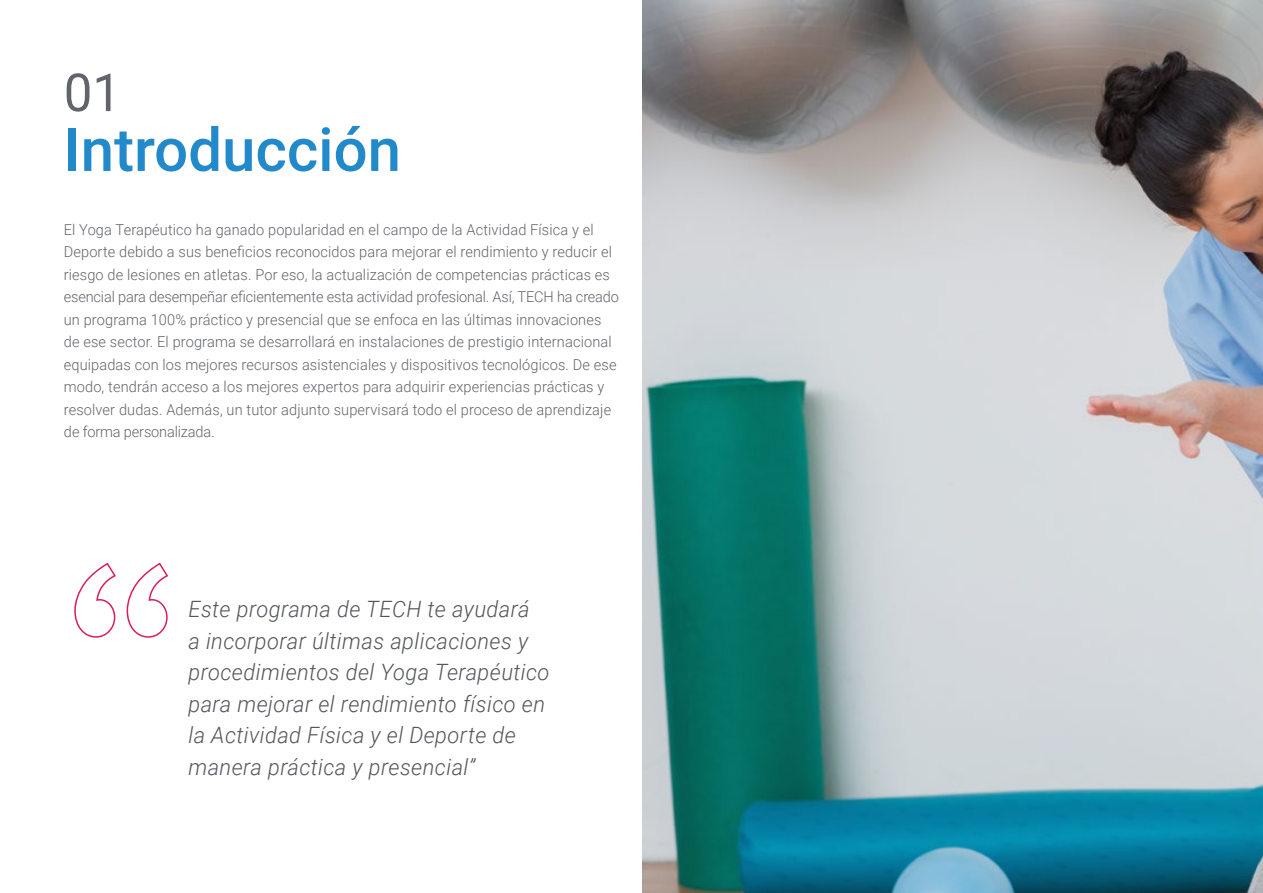
<style>
.page{position:relative;width:1263px;height:893px;background:#fff}
.page>*{position:absolute;margin:0;border:0;box-sizing:border-box;transform-origin:0 0}
.t1{font:500 60px "Roboto";color:#2289ca}
.t2{font:52.5px "Roboto";color:#61646a}
.t3{font:italic 300 22.5px/31.5px "Roboto";letter-spacing:.02em;color:#52555b}
.t4{font:300 15px/22.5px "Roboto";letter-spacing:.01em;color:#61646a}
</style>
<div class="page">
<svg style="left:74px;top:562px;width:94px;height:76px"></svg>
<img style="left:642px;top:0;width:621px;height:893px">
<h2 class="t2" style="left:64px;top:56px;width:59px">01</h2>
<h1 class="t1" style="left:64px;top:108px;width:339px">Introducción</h1>
<p class="t4" style="left:64px;top:217px;width:557px">El Yoga Terapéutico ha ganado popularidad en el campo de la Actividad Física y el Deporte debido a sus beneficios reconocidos para mejorar el rendimiento y reducir el riesgo de lesiones en atletas. Por eso, la actualización de competencias prácticas es esencial para desempeñar eficientemente esta actividad profesional. Así, TECH ha creado un programa 100% práctico y presencial que se enfoca en las últimas innovaciones de ese sector. El programa se desarrollará en instalaciones de prestigio internacional equipadas con los mejores recursos asistenciales y dispositivos tecnológicos. De ese modo, tendrán acceso a los mejores expertos para adquirir experiencias prácticas y resolver dudas. Además, un tutor adjunto supervisará todo el proceso de aprendizaje de forma personalizada.</p>
<h3 class="t3" style="left:188px;top:593px;width:363px">Este programa de TECH te ayudará<br>a incorporar últimas aplicaciones y procedimientos del Yoga Terapéutico para mejorar el rendimiento físico en la Actividad Física y el Deporte de manera práctica y presencial”</h3>
</div>
